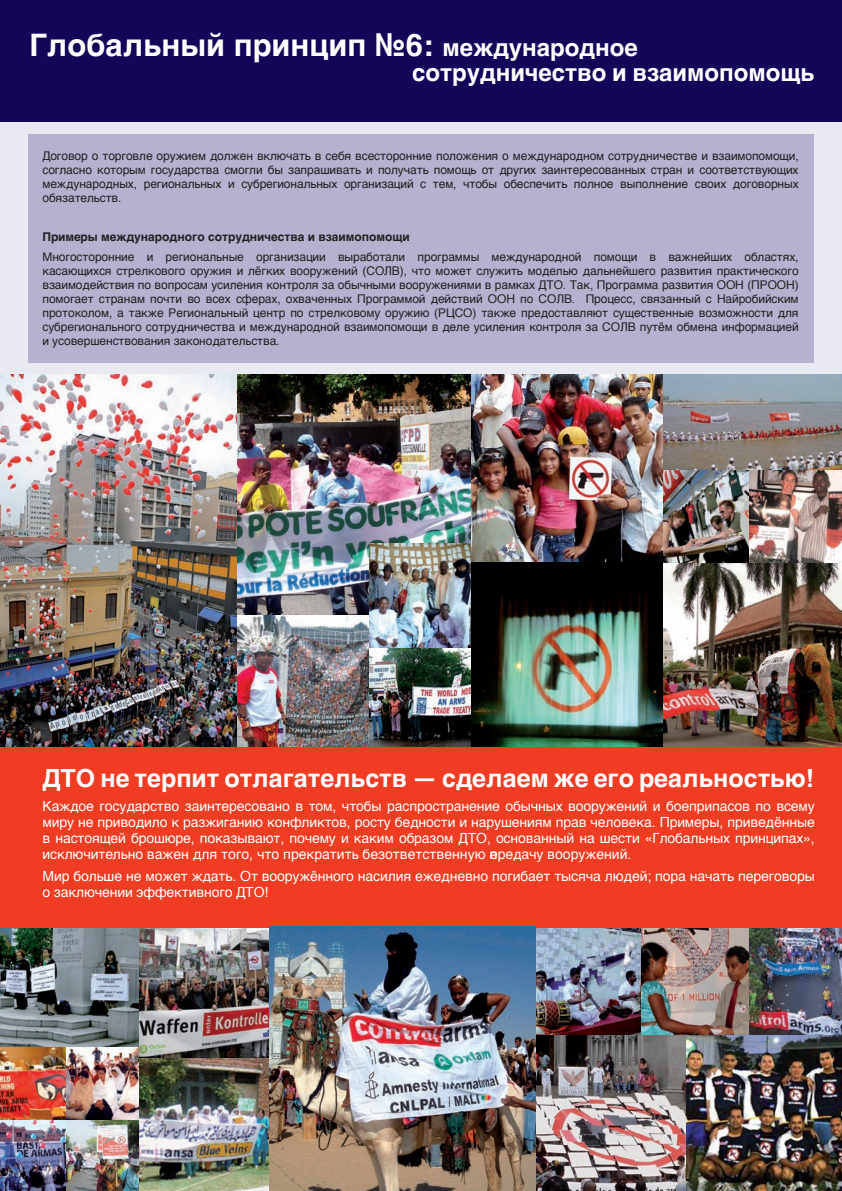
<style>
.page{position:relative;width:842px;height:1191px;background:#fff}
.page>*{position:absolute;margin:0;border:0;box-sizing:border-box;transform-origin:0 0}
.t1{font:700 31px "Helvetica";color:#fff}
.t2{font:700 25px "Helvetica";color:#fff}
.t3{font:700 24px "Helvetica";color:#fff}
.t4{font:14px/16px "Helvetica";letter-spacing:-.01em;color:#fff;text-align:justify}
.t5{font:12px/14px "Helvetica";letter-spacing:-.01em;color:#231f20;text-align:justify}
.t6{font:700 12px "Helvetica";color:#231f20}
.s1{font-size:24px}
</style>
<div class="page">
<div style="left:0;top:1px;width:841px;height:1190px;background:#e9e9f1"></div>
<img style="left:662px;top:374px;width:179px;height:96px">
<div style="left:0;top:1px;width:841px;height:120px;background:#110658"></div>
<div style="left:28px;top:134px;width:786px;height:228px;background:#b4b2ce"></div>
<img style="left:139px;top:927px;width:130px;height:264px">
<img style="left:535px;top:927px;width:306px;height:264px">
<img style="left:0;top:927px;width:139px;height:264px">
<img style="left:662px;top:470px;width:179px;height:276px">
<img style="left:236px;top:615px;width:134px;height:131px">
<img style="left:236px;top:374px;width:236px;height:240px">
<img style="left:0;top:374px;width:236px;height:372px">
<img style="left:370px;top:543px;width:102px;height:203px">
<img style="left:472px;top:374px;width:190px;height:188px">
<img style="left:472px;top:562px;width:190px;height:184px">
<div style="left:0;top:746px;width:841px;height:181px;background:#ef3c22"></div>
<img style="left:269px;top:926px;width:266px;height:265px">
<h1 class="t1" style="left:29px;top:32px;width:610px">Глобальный принцип №6: <span class="s1">международное</span></h1>
<h3 class="t3" style="left:412px;top:62px;width:404px">сотрудничество и взаимопомощь</h3>
<p class="t5" style="left:43px;top:149px;width:758px">Договор о торговле оружием должен включать в себя всесторонние положения о международном сотрудничестве и взаимопомощи, согласно которым государства смогли бы запрашивать и получать помощь от других заинтересованных стран и соответствующих международных, региональных и субрегиональных организаций с тем, чтобы обеспечить полное выполнение своих договорных обязательств.</p>
<p class="t6" style="left:43px;top:232px;width:369px">Примеры международного сотрудничества и взаимопомощи</p>
<p class="t5" style="left:43px;top:250px;width:758px">Многосторонние и региональные организации выработали программы международной помощи в важнейших областях, касающихся стрелкового оружия и лёгких вооружений (СОЛВ), что может служить моделью дальнейшего развития практического взаимодействия по вопросам усиления контроля за обычными вооружениями в рамках ДТО. Так, Программа развития ООН (ПРООН) помогает странам почти во всех сферах, охваченных Программой действий ООН по СОЛВ. Процесс, связанный с Найробийским протоколом, а также Региональный центр по стрелковому оружию (РЦСО) также предоставляют существенные возможности для субрегионального сотрудничества и международной взаимопомощи в деле усиления контроля за СОЛВ путём обмена информацией и усовершенствования законодательства.</p>
<h2 class="t2" style="left:43px;top:768px;width:773px">ДТО не терпит отлагательств — сделаем же его реальностью!</h2>
<p class="t4" style="left:43px;top:799px;width:774px">Каждое государство заинтересовано в том, чтобы распространение обычных вооружений и боеприпасов по всему миру не приводило к разжиганию конфликтов, росту бедности и нарушениям прав человека. Примеры, приведённые в настоящей брошюре, показывают, почему и каким образом ДТО, основанный на шести «Глобальных принципах», исключительно важен для того, что прекратить безответственную передачу вооружений.</p>
<p class="t4" style="left:43px;top:868px;width:774px">Мир больше не может ждать. От вооружённого насилия ежедневно погибает тысяча людей; пора начать переговоры о заключении эффективного ДТО!</p>
</div>
